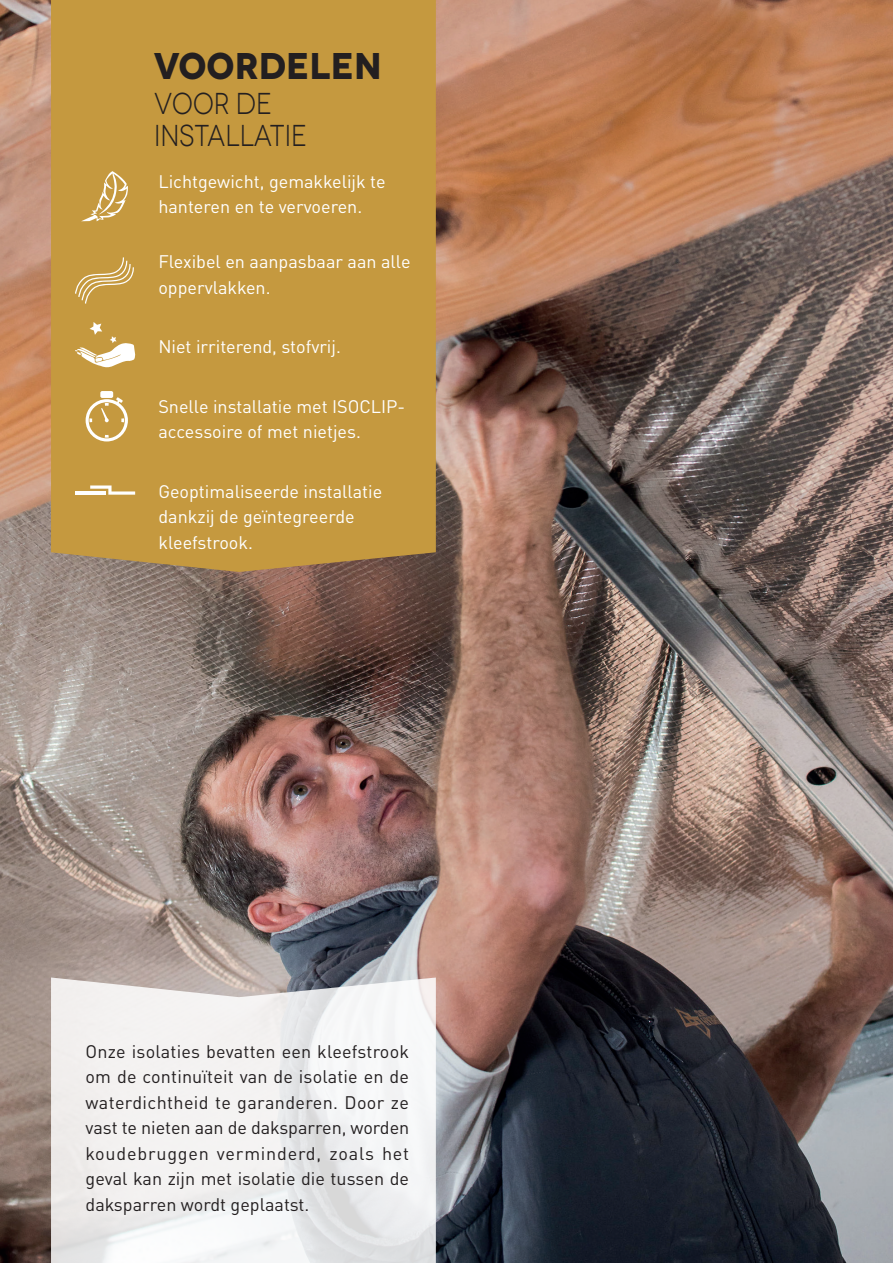
<style>
.page{position:relative;width:893px;height:1263px;background:#fff}
.page>*{position:absolute;margin:0;border:0;box-sizing:border-box;transform-origin:0 0}
.t1{font:700 37.2px "Novecentowide";color:#231f20;scale:.95 1}
.t2{font:30.15px/32.1px "Novecentowide";color:#231f20;scale:.84 1}
.t3{font:18px/25.5px "DIN Pro";color:#231f20;text-align:justify}
.t4{font:18px/25.5px "DIN Pro";color:#fff}
</style>
<div class="page">
<img style="left:0;top:0;width:893px;height:1263px">
<div style="left:51px;top:0;width:385px;height:572px;background:#c5993f"></div>
<svg style="left:75px;top:257px;width:60px;height:47px;background:#cba555"></svg>
<svg style="left:75px;top:322px;width:61px;height:46px"></svg>
<hr style="left:75px;top:491px;width:30px;height:4px;background:#fff">
<svg style="left:90px;top:485px;width:45px;height:10px"></svg>
<svg style="left:51px;top:977px;width:385px;height:286px;fill:#f3f2f1"></svg>
<svg style="left:81px;top:171px;width:47px;height:51px;background:#cfaa60"></svg>
<div style="left:100px;top:391px;width:13px;height:7px;background:#fff;border-radius:2px"></div>
<svg style="left:86px;top:397px;width:42px;height:44px"></svg>
<h1 class="t1" style="left:154px;top:43px;width:241px">VOORDELEN</h1>
<h2 class="t2" style="left:154px;top:87px;width:183px">VOOR DE<br>INSTALLATIE</h2>
<p class="t4" style="left:158px;top:167px;width:229px">Lichtgewicht, gemakkelijk te hanteren en te vervoeren.</p>
<p class="t4" style="left:158px;top:247px;width:254px">Flexibel en aanpasbaar aan alle oppervlakken.</p>
<p class="t4" style="left:158px;top:332px;width:184px">Niet irriterend, stofvrij.</p>
<p class="t4" style="left:158px;top:392px;width:248px">Snelle installatie met ISOCLIP&shy;accessoire of met nietjes.</p>
<p class="t4" style="left:158px;top:477px;width:225px">Geoptimaliseerde installatie dankzij de geïntegreerde kleefstrook.</p>
<p class="t3" style="left:86px;top:1037px;width:325px">Onze isolaties bevatten een kleefstrook om de continuïteit van de isolatie en de waterdichtheid te garanderen. Door ze vast te nieten aan de daksparren, worden koudebruggen verminderd, zoals het geval kan zijn met isolatie die tussen de daksparren wordt geplaatst.</p>
</div>
